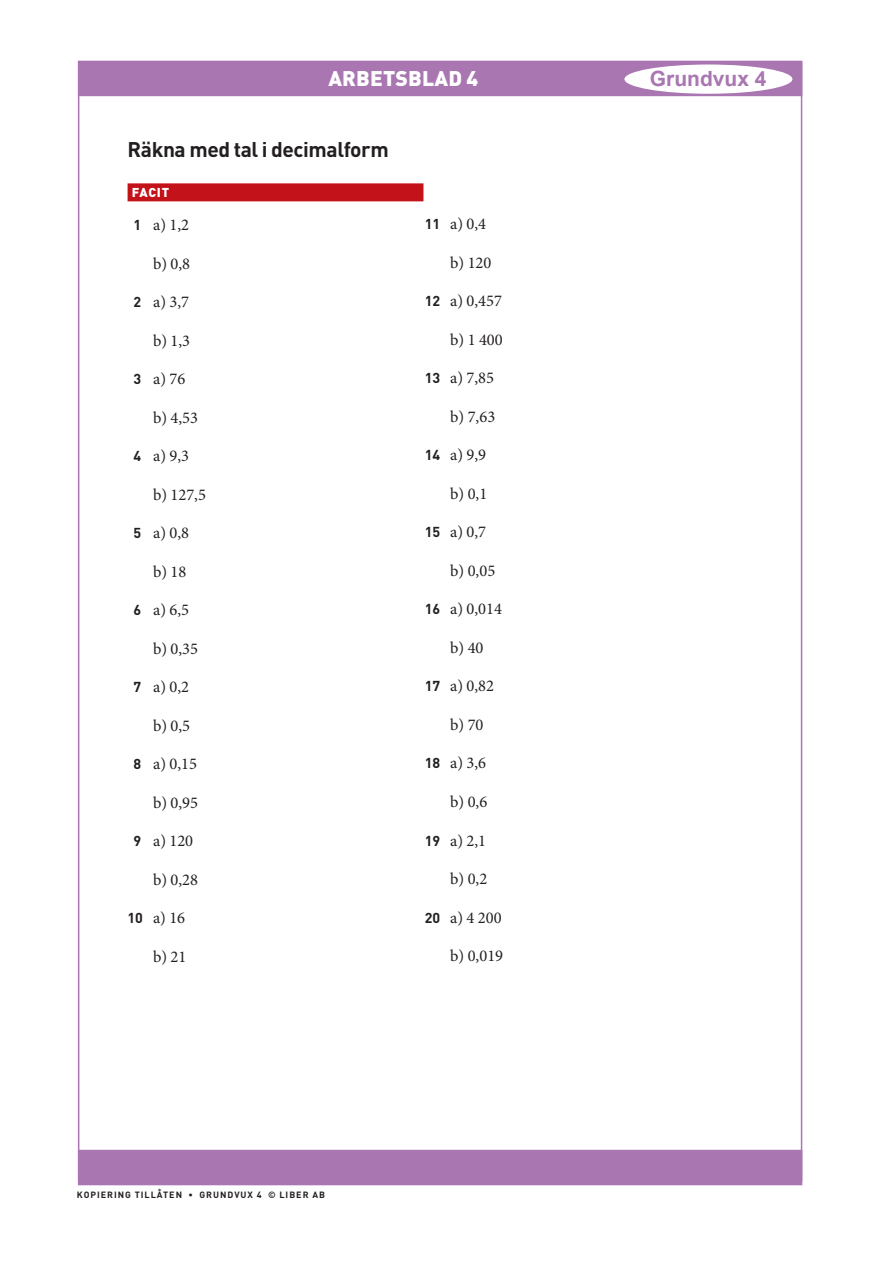
<style>
.page{position:relative;width:893px;height:1263px;background:#fff}
.page>*{position:absolute;margin:0;border:0;box-sizing:border-box;transform-origin:0 0}
.R_OH{font:700 21px "DIN Pro";letter-spacing:-.02em;color:#231f20}
.Antal_ratt{font:900 21px "DIN Pro";letter-spacing:.01em;color:#fff}
.t1{font:700 21px "Arial";color:#a976b2}
.Uppgift_luft_över_li{font:16.5px "Minion Pro";color:#231f20}
.R_Facit_2{font:900 12.75px "DIN Pro";letter-spacing:.055em;color:#fff}
.t2{font:700 9px "DIN Pro";letter-spacing:.11em;color:#231f20}
.s1{font-family:"DIN Pro";font-weight:700;font-size:14.25px}
</style>
<div class="page">
<div style="left:79px;top:61px;width:722px;height:34px;background:#a976b2"></div>
<div style="left:78px;top:61px;width:724px;height:35px;border:2px solid #a976b2"></div>
<div style="left:79px;top:1150px;width:722px;height:34px;background:#a976b2"></div>
<div style="left:78px;top:1150px;width:724px;height:35px;border:2px solid #a976b2"></div>
<div style="left:624px;top:65px;width:168px;height:29px;background:#fff;border-radius:50%"></div>
<div style="left:128px;top:183px;width:295px;height:18px;background:#c4121a"></div>
<p class="Antal_ratt" style="left:328px;top:64px;width:151px">ARBETSBLAD 4</p>
<p class="R_OH" style="left:128px;top:135px;width:263px">Räkna med tal i decimalform</p>
<p class="R_Facit_2" style="left:132px;top:184px;width:39px">FACIT</p>
<p class="Uppgift_luft_över_li" style="left:134px;top:214px;width:57px"><span class="s1">1</span> a) 1,2</p>
<p class="Uppgift_luft_över_li" style="left:153px;top:252px;width:39px">b) 0,8</p>
<p class="Uppgift_luft_över_li" style="left:134px;top:291px;width:57px"><span class="s1">2</span> a) 3,7</p>
<p class="Uppgift_luft_över_li" style="left:153px;top:329px;width:39px">b) 1,3</p>
<p class="Uppgift_luft_över_li" style="left:134px;top:368px;width:53px"><span class="s1">3</span> a) 76</p>
<p class="Uppgift_luft_över_li" style="left:153px;top:406px;width:46px">b) 4,53</p>
<p class="Uppgift_luft_över_li" style="left:134px;top:445px;width:57px"><span class="s1">4</span> a) 9,3</p>
<p class="Uppgift_luft_över_li" style="left:153px;top:483px;width:54px">b) 127,5</p>
<p class="Uppgift_luft_över_li" style="left:134px;top:522px;width:57px"><span class="s1">5</span> a) 0,8</p>
<p class="Uppgift_luft_över_li" style="left:153px;top:560px;width:35px">b) 18</p>
<p class="Uppgift_luft_över_li" style="left:134px;top:599px;width:57px"><span class="s1">6</span> a) 6,5</p>
<p class="Uppgift_luft_över_li" style="left:153px;top:637px;width:46px">b) 0,35</p>
<p class="Uppgift_luft_över_li" style="left:134px;top:676px;width:57px"><span class="s1">7</span> a) 0,2</p>
<p class="Uppgift_luft_över_li" style="left:153px;top:714px;width:39px">b) 0,5</p>
<p class="Uppgift_luft_över_li" style="left:134px;top:753px;width:65px"><span class="s1">8</span> a) 0,15</p>
<p class="Uppgift_luft_över_li" style="left:153px;top:791px;width:46px">b) 0,95</p>
<p class="Uppgift_luft_över_li" style="left:134px;top:830px;width:61px"><span class="s1">9</span> a) 120</p>
<p class="Uppgift_luft_över_li" style="left:153px;top:868px;width:46px">b) 0,28</p>
<p class="Uppgift_luft_över_li" style="left:128px;top:907px;width:59px"><span class="s1">10</span> a) 16</p>
<p class="Uppgift_luft_över_li" style="left:153px;top:945px;width:35px">b) 21</p>
<p class="Uppgift_luft_över_li" style="left:425px;top:213px;width:63px"><span class="s1">11</span> a) 0,4</p>
<p class="Uppgift_luft_över_li" style="left:450px;top:252px;width:43px">b) 120</p>
<p class="Uppgift_luft_över_li" style="left:425px;top:290px;width:79px"><span class="s1">12</span> a) 0,457</p>
<p class="Uppgift_luft_över_li" style="left:450px;top:329px;width:54px">b) 1 400</p>
<p class="Uppgift_luft_över_li" style="left:425px;top:367px;width:71px"><span class="s1">13</span> a) 7,85</p>
<p class="Uppgift_luft_över_li" style="left:450px;top:406px;width:46px">b) 7,63</p>
<p class="Uppgift_luft_över_li" style="left:425px;top:444px;width:63px"><span class="s1">14</span> a) 9,9</p>
<p class="Uppgift_luft_över_li" style="left:450px;top:483px;width:39px">b) 0,1</p>
<p class="Uppgift_luft_över_li" style="left:425px;top:521px;width:63px"><span class="s1">15</span> a) 0,7</p>
<p class="Uppgift_luft_över_li" style="left:450px;top:560px;width:46px">b) 0,05</p>
<p class="Uppgift_luft_över_li" style="left:425px;top:598px;width:79px"><span class="s1">16</span> a) 0,014</p>
<p class="Uppgift_luft_över_li" style="left:450px;top:637px;width:35px">b) 40</p>
<p class="Uppgift_luft_över_li" style="left:425px;top:675px;width:71px"><span class="s1">17</span> a) 0,82</p>
<p class="Uppgift_luft_över_li" style="left:450px;top:714px;width:35px">b) 70</p>
<p class="Uppgift_luft_över_li" style="left:425px;top:752px;width:63px"><span class="s1">18</span> a) 3,6</p>
<p class="Uppgift_luft_över_li" style="left:450px;top:791px;width:39px">b) 0,6</p>
<p class="Uppgift_luft_över_li" style="left:425px;top:829px;width:63px"><span class="s1">19</span> a) 2,1</p>
<p class="Uppgift_luft_över_li" style="left:450px;top:868px;width:39px">b) 0,2</p>
<p class="Uppgift_luft_över_li" style="left:425px;top:906px;width:78px"><span class="s1">20</span> a) 4 200</p>
<p class="Uppgift_luft_över_li" style="left:450px;top:945px;width:54px">b) 0,019</p>
<p class="t2" style="left:77px;top:1188px;width:250px">KOPIERING TILLÅTEN • GRUNDVUX 4 © LIBER AB</p>
<p class="t1" style="left:650px;top:64px;width:118px">Grundvux 4</p>
</div>
